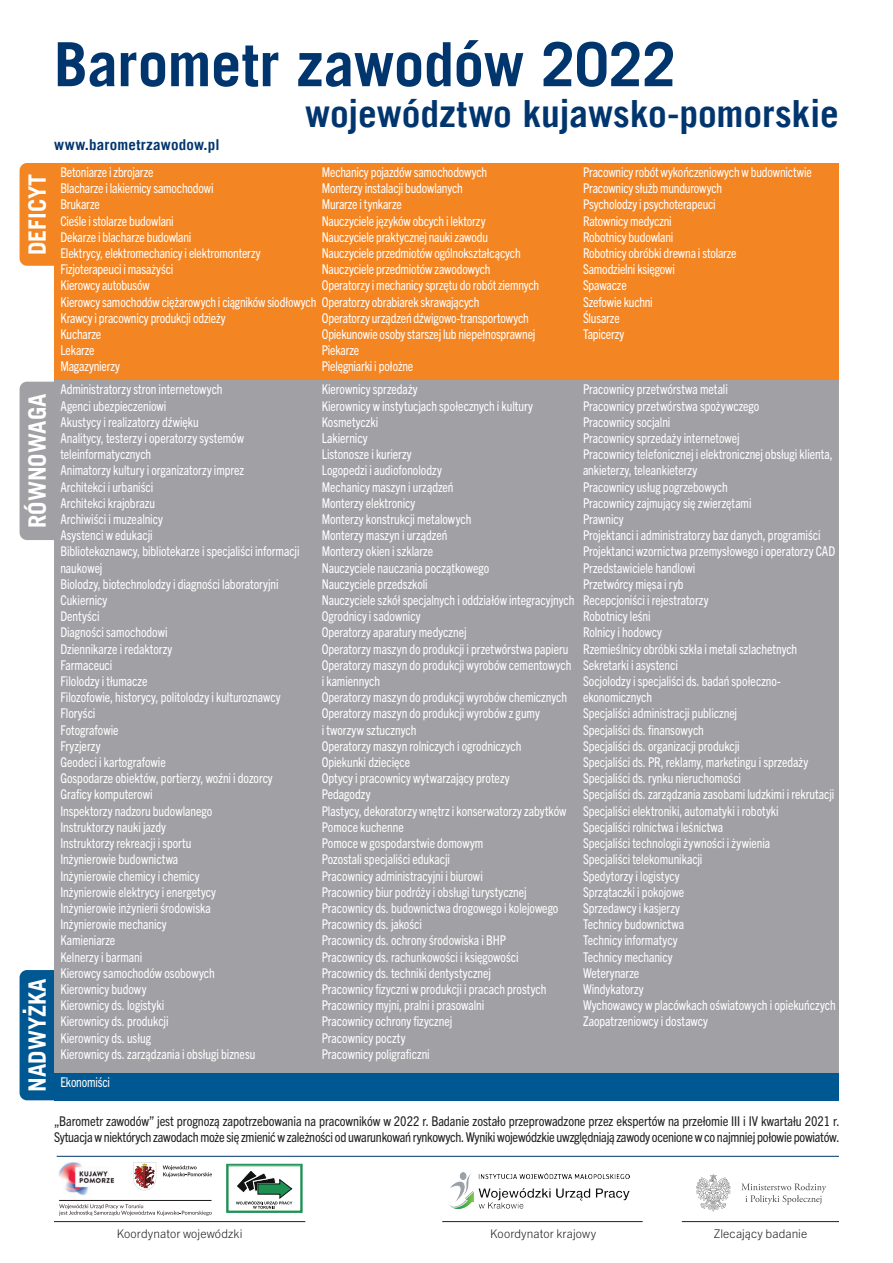
<style>
.page{position:relative;width:893px;height:1263px;background:#fff}
.page>*{position:absolute;margin:0;border:0;box-sizing:border-box;transform-origin:0 0}
.t1{font:700 60.9px "Trade Gothic LT";letter-spacing:-.005em;color:#01356e}
.t2{font:700 37.5px "Trade Gothic LT";letter-spacing:-.005em;color:#01356e}
.t3{font:700 24px "Trade Gothic LT";color:#fff}
.t4{font:700 15px "Trade Gothic LT";letter-spacing:.01em;color:#01356e}
.t5{font:condensed 13.5px/16.2px "Trade Gothic Next LT Pro";letter-spacing:-.005em;color:#fff;scale:.95 1}
.t6{font:condensed 13.5px/16.2px "Trade Gothic Next LT Pro";letter-spacing:-.02em;color:#231f20}
.t7{font:300 12px "Trade Gothic Next LT Pro";letter-spacing:.01em;color:#231f20}
</style>
<div class="page">
<div style="left:20px;top:970px;width:208px;height:130px;background:#005893;border-radius:7px"></div>
<hr style="left:57px;top:1156px;width:782px;height:1px;background:#01356e">
<div style="left:20px;top:163px;width:208px;height:103px;background:#f48523;border-radius:7px"></div>
<hr style="left:442px;top:1221px;width:201px;height:1px;background:#231f20">
<hr style="left:682px;top:1221px;width:157px;height:1px;background:#231f20">
<hr style="left:54px;top:1221px;width:251px;height:1px;background:#231f20">
<img style="left:59px;top:1162px;width:56px;height:38px">
<svg style="left:59px;top:1204px;width:153px;height:12px"></svg>
<hr style="left:59px;top:1200px;width:152px;height:1px;background:#1a161a">
<svg style="left:133px;top:1162px;width:23px;height:28px"></svg>
<svg style="left:163px;top:1165px;width:49px;height:12px"></svg>
<svg style="left:227px;top:1164px;width:75px;height:48px"></svg>
<img style="left:449px;top:1172px;width:180px;height:37px">
<svg style="left:741px;top:1183px;width:85px;height:21px"></svg>
<svg style="left:696px;top:1174px;width:34px;height:37px"></svg>
<div style="left:54px;top:1073px;width:785px;height:27px;background:#005893"></div>
<div style="left:54px;top:163px;width:785px;height:218px;background:#f48523"></div>
<div style="left:20px;top:382px;width:208px;height:158px;background:#a1a1a5;border-radius:7px"></div>
<div style="left:54px;top:381px;width:785px;height:692px;background:#a1a1a5"></div>
<h3 class="t3" style="left:22px;top:255px;width:83px;rotate:-90deg">DEFICYT</h3>
<h3 class="t3" style="left:22px;top:528px;width:136px;rotate:-90deg">RÓWNOWAGA</h3>
<h3 class="t3" style="left:22px;top:583px;width:136px;rotate:-90deg">RÓWNOWAGA</h3>
<h3 class="t3" style="left:22px;top:1092px;width:115px;rotate:-90deg">NADWYZKA</h3>
<h3 class="t3" style="left:21px;top:990px;width:8px">.</h3>
<h1 class="t1" style="left:54px;top:27px;width:624px">Barometr zawodów 2022</h1>
<h2 class="t2" style="left:305px;top:90px;width:535px">województwo kujawsko-pomorskie</h2>
<p class="t4" style="left:54px;top:135px;width:167px">www.barometrzawodow.pl</p>
<p class="t5" style="left:60px;top:163px;width:443px">Betoniarze i zbrojarze<br>Blacharze i lakiernicy samochodowi<br>Brukarze<br>Cieśle i stolarze budowlani<br>Dekarze i blacharze budowlani<br>Elektrycy, elektromechanicy i elektromonterzy<br>Fizjoterapeuci i masażyści<br>Kierowcy autobusów<br>Kierowcy samochodów ciężarowych i ciągników siodłowych Operatorzy obrabiarek skrawających<br>Krawcy i pracownicy produkcji odzieży<br>Kucharze<br>Lekarze<br>Magazynierzy</p>
<p class="t5" style="left:322px;top:163px;width:231px">Mechanicy pojazdów samochodowych<br>Monterzy instalacji budowlanych<br>Murarze i tynkarze<br>Nauczyciele języków obcych i lektorzy Nauczyciele praktycznej nauki zawodu Nauczyciele przedmiotów ogólnokształcących Nauczyciele przedmiotów zawodowych Operatorzy i mechanicy sprzętu do robót ziemnych</p>
<p class="t5" style="left:322px;top:309px;width:226px">Operatorzy urządzeń dźwigowo-transportowych Opiekunowie osoby starszej lub niepełnosprawnej Piekarze<br>Pielęgniarki i położne</p>
<p class="t5" style="left:583px;top:163px;width:242px">Pracownicy robót wykończeniowych w budownictwie<br>Pracownicy służb mundurowych<br>Psycholodzy i psychoterapeuci<br>Ratownicy medyczni<br>Robotnicy budowlani<br>Robotnicy obróbki drewna i stolarze<br>Samodzielni księgowi<br>Spawacze<br>Szefowie kuchni<br>Ślusarze<br>Tapicerzy</p>
<p class="t5" style="left:60px;top:381px;width:253px">Administratorzy stron internetowych<br>Agenci ubezpieczeniowi<br>Akustycy i realizatorzy dźwięku<br>Analitycy, testerzy i operatorzy systemów teleinformatycznych<br>Animatorzy kultury i organizatorzy imprez<br>Architekci i urbaniści<br>Architekci krajobrazu<br>Archiwiści i muzealnicy<br>Asystenci w edukacji<br>Bibliotekoznawcy, bibliotekarze i specjaliści informacji naukowej<br>Biolodzy, biotechnolodzy i diagności laboratoryjni<br>Cukiernicy<br>Dentyści<br>Diagności samochodowi<br>Dziennikarze i redaktorzy<br>Farmaceuci<br>Filolodzy i tłumacze<br>Filozofowie, historycy, politolodzy i kulturoznawcy<br>Floryści<br>Fotografowie<br>Fryzjerzy<br>Geodeci i kartografowie<br>Gospodarze obiektów, portierzy, woźni i dozorcy<br>Graficy komputerowi<br>Inspektorzy nadzoru budowlanego<br>Instruktorzy nauki jazdy<br>Instruktorzy rekreacji i sportu<br>Inżynierowie budownictwa<br>Inżynierowie chemicy i chemicy<br>Inżynierowie elektrycy i energetycy<br>Inżynierowie inżynierii środowiska<br>Inżynierowie mechanicy<br>Kamieniarze<br>Kelnerzy i barmani<br>Kierowcy samochodów osobowych<br>Kierownicy budowy<br>Kierownicy ds. logistyki<br>Kierownicy ds. produkcji<br>Kierownicy ds. usług<br>Kierownicy ds. zarządzania i obsługi biznesu</p>
<p class="t5" style="left:322px;top:381px;width:267px">Kierownicy sprzedaży<br>Kierownicy w instytucjach społecznych i kultury Kosmetyczki<br>Lakiernicy<br>Listonosze i kurierzy<br>Logopedzi i audiofonolodzy<br>Mechanicy maszyn i urządzeń<br>Monterzy elektronicy<br>Monterzy konstrukcji metalowych<br>Monterzy maszyn i urządzeń<br>Monterzy okien i szklarze<br>Nauczyciele nauczania początkowego<br>Nauczyciele przedszkoli<br>Nauczyciele szkół specjalnych i oddziałów integracyjnych Ogrodnicy i sadownicy<br>Operatorzy aparatury medycznej<br>Operatorzy maszyn do produkcji i przetwórstwa papieru Operatorzy maszyn do produkcji wyrobów cementowych i kamiennych<br>Operatorzy maszyn do produkcji wyrobów chemicznych Operatorzy maszyn do produkcji wyrobów z gumy<br>i tworzyw sztucznych<br>Operatorzy maszyn rolniczych i ogrodniczych<br>Opiekunki dziecięce<br>Optycy i pracownicy wytwarzający protezy<br>Pedagodzy<br>Plastycy, dekoratorzy wnętrz i konserwatorzy zabytków Pomoce kuchenne<br>Pomoce w gospodarstwie domowym<br>Pozostali specjaliści edukacji<br>Pracownicy administracyjni i biurowi<br>Pracownicy biur podróży i obsługi turystycznej Pracownicy ds. budownictwa drogowego i kolejowego Pracownicy ds. jakości<br>Pracownicy ds. ochrony środowiska i BHP<br>Pracownicy ds. rachunkowości i księgowości<br>Pracownicy ds. techniki dentystycznej<br>Pracownicy fizyczni w produkcji i pracach prostych Pracownicy myjni, pralni i prasowalni<br>Pracownicy ochrony fizycznej<br>Pracownicy poczty<br>Pracownicy poligraficzni</p>
<p class="t5" style="left:583px;top:381px;width:267px">Pracownicy przetwórstwa metali<br>Pracownicy przetwórstwa spożywczego<br>Pracownicy socjalni<br>Pracownicy sprzedaży internetowej<br>Pracownicy telefonicznej i elektronicznej obsługi klienta, ankieterzy, teleankieterzy<br>Pracownicy usług pogrzebowych<br>Pracownicy zajmujący się zwierzętami<br>Prawnicy<br>Projektanci i administratorzy baz danych, programiści Projektanci wzornictwa przemysłowego i operatorzy CAD Przedstawiciele handlowi<br>Przetwórcy mięsa i ryb<br>Recepcjoniści i rejestratorzy<br>Robotnicy leśni<br>Rolnicy i hodowcy<br>Rzemieślnicy obróbki szkła i metali szlachetnych Sekretarki i asystenci<br>Socjolodzy i specjaliści ds. badań społeczno&shy;ekonomicznych<br>Specjaliści administracji publicznej<br>Specjaliści ds. finansowych<br>Specjaliści ds. organizacji produkcji<br>Specjaliści ds. PR, reklamy, marketingu i sprzedaży Specjaliści ds. rynku nieruchomości<br>Specjaliści ds. zarządzania zasobami ludzkimi i rekrutacji Specjaliści elektroniki, automatyki i robotyki<br>Specjaliści rolnictwa i leśnictwa<br>Specjaliści technologii żywności i żywienia<br>Specjaliści telekomunikacji<br>Spedytorzy i logistycy<br>Sprzątaczki i pokojowe<br>Sprzedawcy i kasjerzy<br>Technicy budownictwa<br>Technicy informatycy<br>Technicy mechanicy<br>Weterynarze<br>Windykatorzy<br>Wychowawcy w placówkach oświatowych i opiekuńczych Zaopatrzeniowcy i dostawcy</p>
<p class="t5" style="left:60px;top:1073px;width:54px">Ekonomiści</p>
<p class="t6" style="left:54px;top:1112px;width:787px">„Barometr zawodów” jest prognozą zapotrzebowania na pracowników w 2022 r. Badanie zostało przeprowadzone przez ekspertów na przełomie III i IV kwartału 2021 r.<br>Sytuacja w niektórych zawodach może się zmienić w zależności od uwarunkowań rynkowych. Wyniki wojewódzkie uwzględniają zawody ocenione w co najmniej połowie powiatów.</p>
<p class="t7" style="left:117px;top:1225px;width:127px">Koordynator wojewódzki</p>
<p class="t7" style="left:490px;top:1225px;width:107px">Koordynator krajowy</p>
<p class="t7" style="left:714px;top:1225px;width:95px">Zlecający badanie</p>
</div>
